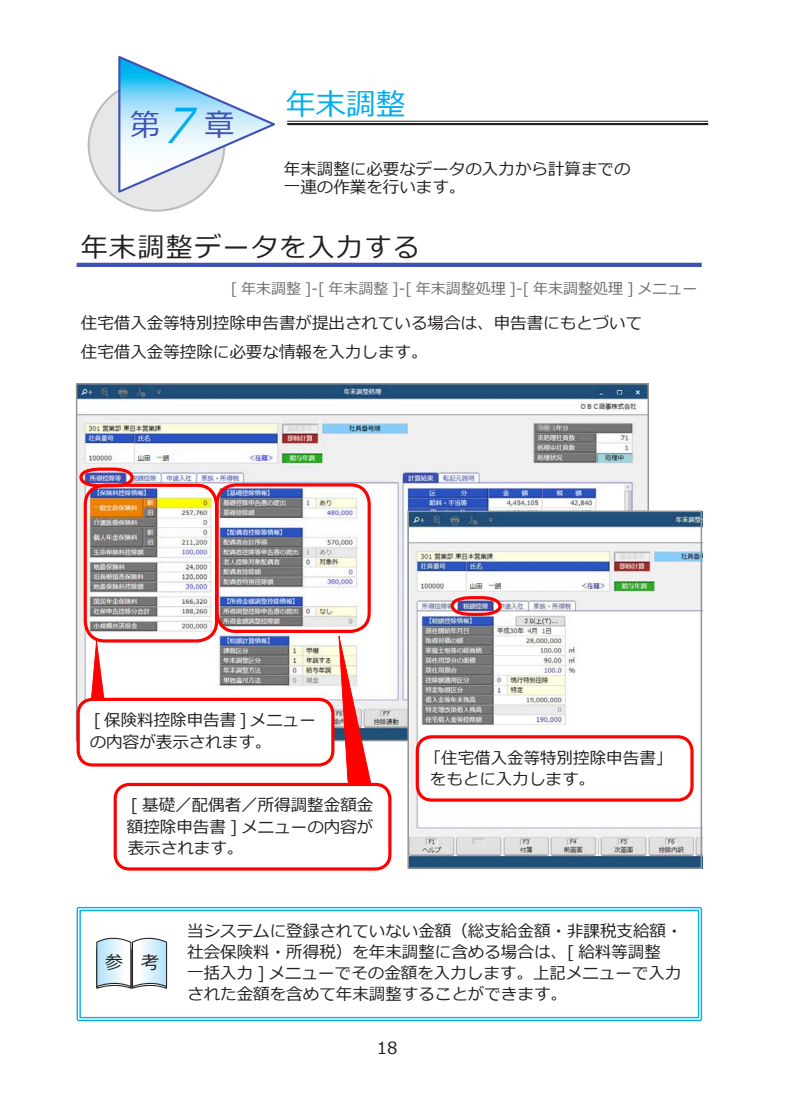
<style>
.page{position:relative;width:800px;height:1119px;background:#fff}
.page>*{position:absolute;margin:0;border:0;box-sizing:border-box;transform-origin:0 0}
.t1{font:italic 48.15px "Meiryo";color:#00aeef;scale:.88 1}
.t2{font:30px "Meiryo";color:#00aeef}
.t3{font:30px "Meiryo";color:#3f51b5}
.t4{font:27px "Meiryo";letter-spacing:.05em;color:#231f20}
.t5{font:18px "Meiryo";color:#231f20}
.t6{font:16.8px "Meiryo";color:#231f20}
.t7{font:16.5px/21.3px "Meiryo";color:#231f20}
.t8{font:15px "Meiryo";color:#6c6d70}
</style>
<div class="page">
<hr style="left:287px;top:121px;width:421px;height:1px;background:#231f20">
<hr style="left:287px;top:123px;width:421px;height:2px;background:#231f20">
<div style="left:89px;top:79px;width:135px;height:132px;background:#e6e7e9;border-radius:50%"></div>
<svg style="left:117px;top:56px;width:158px;height:139px"></svg>
<hr style="left:77px;top:263px;width:624px;height:4px;background:#3f51b5">
<div style="left:77px;top:906px;width:625px;height:114px;border:1px solid #00aeef"></div>
<div style="left:79px;top:909px;width:620px;height:109px;border:1px solid #00aeef"></div>
<svg style="left:96px;top:937px;width:72px;height:52px"></svg>
<img style="left:79px;top:386px;width:567px;height:300px">
<div style="left:84px;top:483px;width:134px;height:159px;border:3px solid #f00;border-radius:20px"></div>
<svg style="left:75px;top:635px;width:56px;height:107px"></svg>
<div style="left:215px;top:483px;width:155px;height:150px;border:3px solid #f00;border-radius:19px"></div>
<svg style="left:297px;top:628px;width:110px;height:225px"></svg>
<div style="left:115px;top:784px;width:275px;height:84px;background:#fff;border-radius:14px"></div>
<div style="left:114px;top:782px;width:277px;height:88px;border:3px solid #f00;border-radius:14px"></div>
<div style="left:78px;top:699px;width:255px;height:65px;background:#fff;border-radius:14px"></div>
<div style="left:77px;top:697px;width:257px;height:69px;border:3px solid #f00;border-radius:14px"></div>
<img style="left:410px;top:513px;width:289px;height:352px">
<div style="left:407px;top:510px;width:295px;height:358px;border:2px solid #939598"></div>
<svg style="left:449px;top:594px;width:54px;height:23px"></svg>
<svg style="left:78px;top:466px;width:57px;height:23px"></svg>
<div style="left:417px;top:736px;width:274px;height:64px;background:#fff;border-radius:14px"></div>
<div style="left:415px;top:735px;width:278px;height:66px;border:3px solid #f00;border-radius:14px"></div>
<h1 class="t1" style="left:154px;top:92px;width:76px">７</h1>
<h2 class="t3" style="left:130px;top:104px;width:31px">第</h2>
<h2 class="t3" style="left:204px;top:104px;width:31px">章</h2>
<h2 class="t2" style="left:286px;top:83px;width:121px">年末調整</h2>
<p class="t7" style="left:284px;top:161px;width:348px;line-height:18px">年末調整に必要なデータの入力から計算までの一連の作業を行います。</p>
<h3 class="t4" style="left:81px;top:229px;width:340px">年末調整データを入力する</h3>
<p class="t8" style="left:231px;top:278px;width:468px">[ 年末調整 ]-[ 年末調整 ]-[ 年末調整処理 ]-[ 年末調整処理 ] メニュー</p>
<p class="t7" style="left:81px;top:309px;width:563px;line-height:28.8px">住宅借入金等特別控除申告書が提出されている場合は、申告書にもとづいて住宅借入金等控除に必要な情報を入力します。</p>
<p class="t7" style="left:90px;top:710px;width:227px">[ 保険料控除申告書 ] メニューの内容が表示されます。</p>
<p class="t7" style="left:127px;top:795px;width:248px;text-align:justify">[ 基礎／配偶者／所得調整金額金額控除申告書 ] メニューの内容が表示されます。</p>
<p class="t7" style="left:430px;top:748px;width:244px;text-indent:-5px">「住宅借入金等特別控除申告書」をもとに入力します。</p>
<p class="t5" style="left:105px;top:950px;width:55px">参　考</p>
<p class="t7" style="left:187px;top:920px;width:496px">当システムに登録されていない金額（総支給金額・非課税支給額・社会保険料・所得税）を年末調整に含める場合は、[ 給料等調整<br>一括入力 ] メニューでその金額を入力します。上記メニューで入力された金額を含めて年末調整することができます。</p>
<p class="t6" style="left:376px;top:1036px;width:22px">18</p>
</div>
